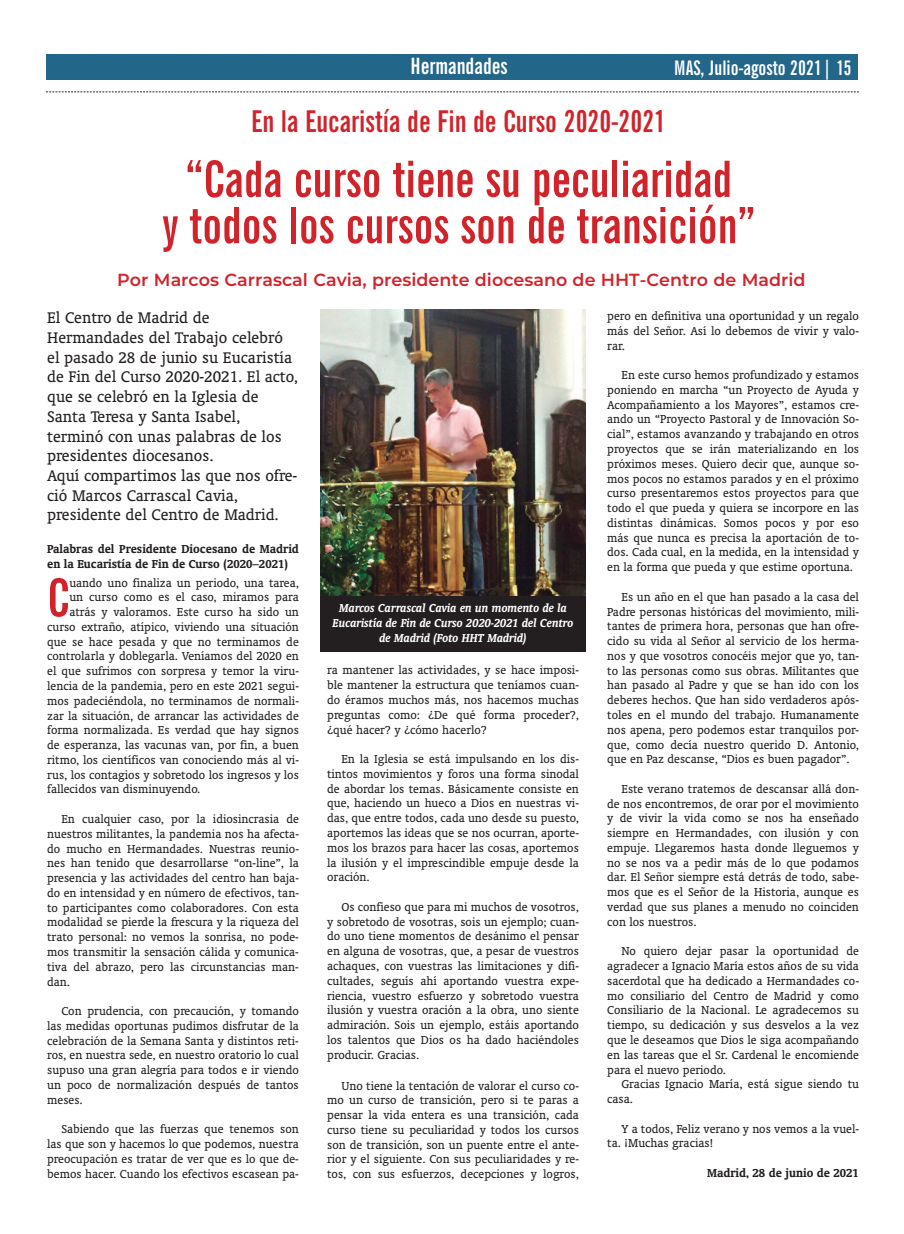
<style>
.page{position:relative;width:904px;height:1234px;background:#fff}
.page>*{position:absolute;margin:0;border:0;box-sizing:border-box;transform-origin:0 0}
.t1{font:700 extra-condensed 51.88px "News Gothic BT";color:#d1232a}
.t2{font:700 extra-condensed 50px/46.2px "News Gothic BT";color:#d1232a;text-align:center}
.t3{font:700 extra-condensed 30px "News Gothic BT";color:#d1232a}
.t4{font:700 extra-condensed 22.5px "News Gothic BT";color:#fff}
.t5{font:700 extra-condensed 20px "News Gothic BT";color:#fff}
.t6{font:17.5px/19.8px "Oranda BT";color:#231f20}
.t7{font:600 17.5px "Montserrat";color:#d1232a}
.t8{font:13.12px/14.8px "Oranda BT";color:#231f20;text-align:justify}
.t9{font:italic 700 13.12px/15px "Oranda BT";color:#fff;text-align:center}
.t10{font:700 13.12px/14.8px "Oranda BT";color:#231f20}
</style>
<div class="page">
<svg style="left:46px;top:91px;width:812px;height:1px"></svg>
<div style="left:46px;top:54px;width:811px;height:25px;background:#22678a"></div>
<img style="left:320px;top:310px;width:266px;height:286px">
<div style="left:320px;top:596px;width:266px;height:55px;background:#231f20"></div>
<h3 class="t4" style="left:410px;top:53px;width:99px">Hermandades</h3>
<h3 class="t5" style="left:674px;top:56px;width:179px">MAS, Julio-agosto 2021| 15</h3>
<h3 class="t3" style="left:251px;top:104px;width:416px">En la Eucaristía de Fin de Curso 2020-2021</h3>
<h2 class="t2" style="left:162px;top:156px;width:594px">“Cada curso tiene su peculiaridad<br>y todos los cursos son de transición”</h2>
<h3 class="t7" style="left:117px;top:267px;width:689px">Por Marcos Carrascal Cavia, presidente diocesano de HHT-Centro de Madrid</h3>
<p class="t6" style="left:47px;top:307px;width:252px">El Centro de Madrid de<br>Hermandades del trabajo celebró el pasado 28 de junio su Eucaristía de Fin del Curso 2020-2021. El acto, que se celebró en la iglesia de<br>Santa teresa y Santa isabel, terminó con unas palabras de los presidentes diocesanos.<br>Aquí compartimos las que nos ofre&shy;ció Marcos Carrascal Cavia, presidente del Centro de Madrid.</p>
<p class="t10" style="left:47px;top:540px;width:253px">Palabras del Presidente Diocesano de Madrid en la Eucaristía de Fin de Curso (2020–2021)</p>
<h1 class="t1" style="left:47px;top:567px;width:24px">C</h1>
<p class="t8" style="left:69px;top:574px;width:231px">uando uno finaliza un periodo, una tarea,</p>
<p class="t8" style="left:69px;top:589px;width:231px">un curso como es el caso, miramos para</p>
<p class="t8" style="left:69px;top:604px;width:231px">atrás y valoramos. Este curso ha sido un</p>
<p class="t8" style="left:47px;top:619px;width:253px">curso extraño, atípico, viviendo una situación</p>
<p class="t8" style="left:47px;top:633px;width:253px">que se hace pesada y que no terminamos de</p>
<p class="t8" style="left:47px;top:648px;width:253px">controlarla y doblegarla. Veníamos del 2020 en</p>
<p class="t8" style="left:47px;top:663px;width:253px">el que sufrimos con sorpresa y temor la viru-</p>
<p class="t8" style="left:47px;top:678px;width:253px">lencia de la pandemia, pero en este 2021 segui-</p>
<p class="t8" style="left:47px;top:692px;width:253px">mos padeciéndola, no terminamos de normali-</p>
<p class="t8" style="left:47px;top:707px;width:253px">zar la situación, de arrancar las actividades de</p>
<p class="t8" style="left:47px;top:722px;width:253px">forma normalizada. Es verdad que hay signos</p>
<p class="t8" style="left:47px;top:737px;width:253px">de esperanza, las vacunas van, por fin, a buen</p>
<p class="t8" style="left:47px;top:751px;width:253px">ritmo, los científicos van conociendo más al vi-</p>
<p class="t8" style="left:47px;top:766px;width:253px">rus, los contagios y sobretodo los ingresos y los</p>
<p class="t8" style="left:47px;top:781px;width:155px">fallecidos van disminuyendo.</p>
<p class="t8" style="left:47px;top:811px;width:253px;text-indent:14px">En cualquier caso, por la idiosincrasia de nuestros militantes, la pandemia nos ha afecta&shy;do mucho en Hermandades. Nuestras reunio&shy;nes han tenido que desarrollarse “on-line”, la presencia y las actividades del centro han baja&shy;do en intensidad y en número de efectivos, tan&shy;to participantes como colaboradores. Con esta modalidad se pierde la frescura y la riqueza del trato personal: no vemos la sonrisa, no pode&shy;mos transmitir la sensación cálida y comunica&shy;tiva del abrazo, pero las circunstancias man&shy;dan.</p>
<p class="t8" style="left:47px;top:1002px;width:253px;text-indent:14px">Con prudencia, con precaución, y tomando las medidas oportunas pudimos disfrutar de la celebración de la Semana Santa y distintos reti&shy;ros, en nuestra sede, en nuestro oratorio lo cual supuso una gran alegría para todos e ir viendo un poco de normalización después de tantos meses.</p>
<p class="t8" style="left:47px;top:1121px;width:253px;text-indent:14px">Sabiendo que las fuerzas que tenemos son las que son y hacemos lo que podemos, nuestra preocupación es tratar de ver que es lo que de&shy;bemos hacer. Cuando los efectivos escasean pa-</p>
<p class="t9" style="left:332px;top:600px;width:242px">Marcos Carrascal Cavia en un momento de la<br>Eucaristía de Fin de Curso 2020-2021 del Centro de Madrid (Foto HHT Madrid)</p>
<p class="t8" style="left:327px;top:662px;width:253px">ra mantener las actividades, y se hace imposi&shy;ble mantener la estructura que teníamos cuan&shy;do éramos muchos más, nos hacemos muchas preguntas como: ¿De qué forma proceder?, ¿qué hacer? y ¿cómo hacerlo?</p>
<p class="t8" style="left:327px;top:751px;width:253px;text-indent:14px">En la iglesia se está impulsando en los dis&shy;tintos movimientos y foros una forma sinodal de abordar los temas. básicamente consiste en que, haciendo un hueco a Dios en nuestras vi&shy;das, que entre todos, cada uno desde su puesto, aportemos las ideas que se nos ocurran, aporte&shy;mos los brazos para hacer las cosas, aportemos la ilusión y el imprescindible empuje desde la oración.</p>
<p class="t8" style="left:327px;top:898px;width:253px;text-indent:14px">os confieso que para mi muchos de vosotros, y sobretodo de vosotras, sois un ejemplo; cuan&shy;do uno tiene momentos de desánimo el pensar en alguna de vosotras, que, a pesar de vuestros achaques, con vuestras las limitaciones y difi&shy;cultades, seguís ahí aportando vuestra expe&shy;riencia, vuestro esfuerzo y sobretodo vuestra ilusión y vuestra oración a la obra, uno siente admiración. Sois un ejemplo, estáis aportando los talentos que Dios os ha dado haciéndoles producir. gracias.</p>
<p class="t8" style="left:327px;top:1077px;width:253px;text-indent:14px">uno tiene la tentación de valorar el curso co&shy;mo un curso de transición, pero si te paras a pensar la vida entera es una transición, cada curso tiene su peculiaridad y todos los cursos son de transición, son un puente entre el ante&shy;rior y el siguiente. Con sus peculiaridades y re&shy;tos, con sus esfuerzos, decepciones y logros,</p>
<p class="t8" style="left:607px;top:308px;width:253px">pero en definitiva una oportunidad y un regalo más del Señor. Así lo debemos de vivir y valo&shy;rar.</p>
<p class="t8" style="left:607px;top:367px;width:253px;text-indent:14px">En este curso hemos profundizado y estamos poniendo en marcha “un Proyecto de Ayuda y Acompañamiento a los Mayores”, estamos cre&shy;ando un “Proyecto Pastoral y de innovación So&shy;cial”, estamos avanzando y trabajando en otros proyectos que se irán materializando en los próximos meses. Quiero decir que, aunque so&shy;mos pocos no estamos parados y en el próximo curso presentaremos estos proyectos para que todo el que pueda y quiera se incorpore en las distintas dinámicas. Somos pocos y por eso más que nunca es precisa la aportación de to&shy;dos. Cada cual, en la medida, en la intensidad y en la forma que pueda y que estime oportuna.</p>
<p class="t8" style="left:607px;top:588px;width:253px;text-indent:14px">Es un año en el que han pasado a la casa del Padre personas históricas del movimiento, mili&shy;tantes de primera hora, personas que han ofre&shy;cido su vida al Señor al servicio de los herma&shy;nos y que vosotros conocéis mejor que yo, tan&shy;to las personas como sus obras. Militantes que han pasado al Padre y que se han ido con los deberes hechos. Que han sido verdaderos após&shy;toles en el mundo del trabajo. Humanamente nos apena, pero podemos estar tranquilos por&shy;que, como decía nuestro querido D. Antonio, que en Paz descanse, “Dios es buen pagador”.</p>
<p class="t8" style="left:607px;top:780px;width:253px;text-indent:14px">Este verano tratemos de descansar allá don&shy;de nos encontremos, de orar por el movimiento y de vivir la vida como se nos ha enseñado siempre en Hermandades, con ilusión y con empuje. llegaremos hasta donde lleguemos y no se nos va a pedir más de lo que podamos dar. El Señor siempre está detrás de todo, sabe&shy;mos que es el Señor de la Historia, aunque es verdad que sus planes a menudo no coinciden con los nuestros.</p>
<p class="t8" style="left:607px;top:943px;width:253px;text-indent:14px">No quiero dejar pasar la oportunidad de agradecer a ignacio María estos años de su vida sacerdotal que ha dedicado a Hermandades co&shy;mo consiliario del Centro de Madrid y como Consiliario de la Nacional. le agradecemos su tiempo, su dedicación y sus desvelos a la vez que le deseamos que Dios le siga acompañando en las tareas que el Sr. Cardenal le encomiende para el nuevo periodo.</p>
<p class="t8" style="left:607px;top:1076px;width:253px;text-indent:14px">gracias ignacio María, está sigue siendo tu casa.</p>
<p class="t8" style="left:607px;top:1120px;width:253px;text-indent:14px">Y a todos, Feliz verano y nos vemos a la vuel&shy;ta. ¡Muchas gracias!</p>
<p class="t10" style="left:707px;top:1164px;width:153px">Madrid, 28 de junio de 2021</p>
</div>
